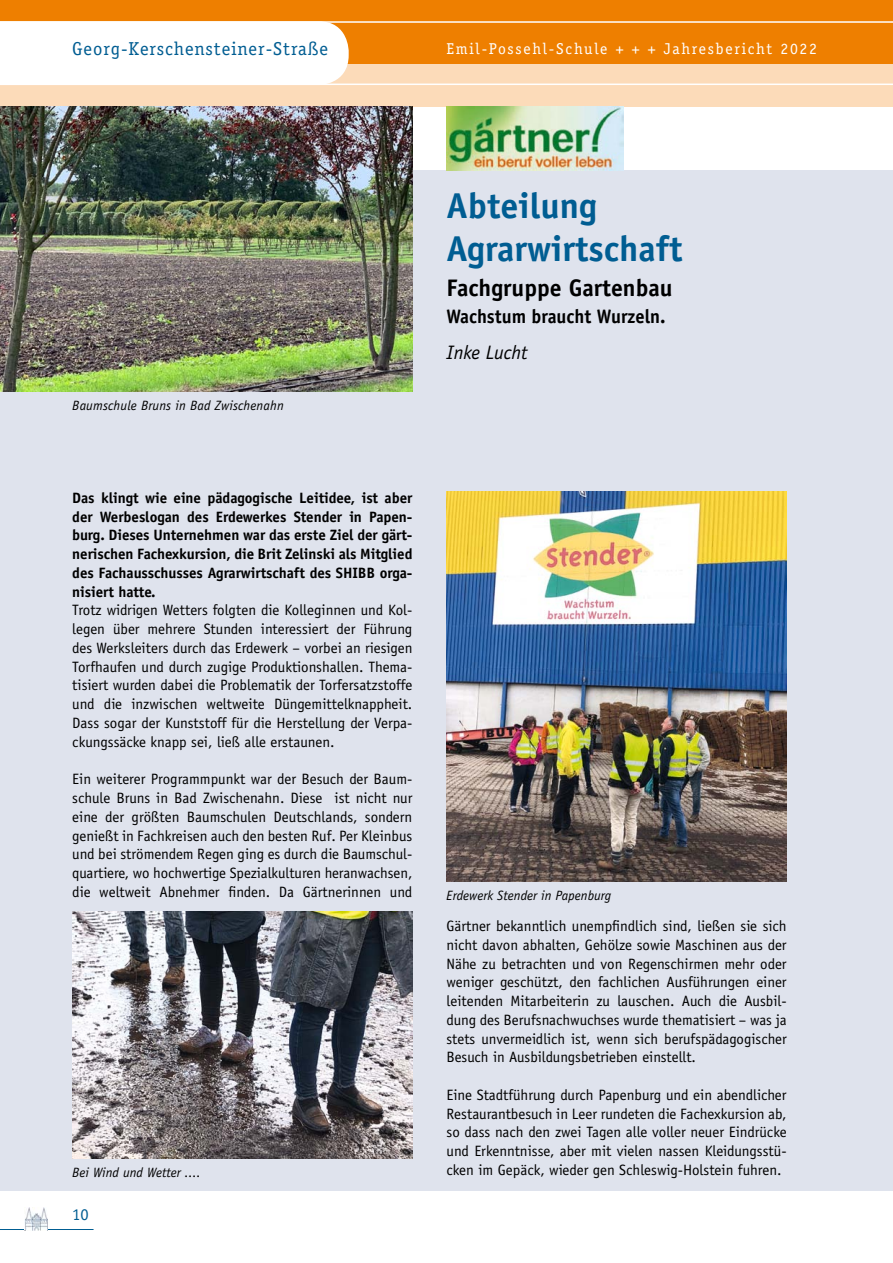
<style>
.page{position:relative;width:893px;height:1263px;background:#fff}
.page>*{position:absolute;margin:0;border:0;box-sizing:border-box;transform-origin:0 0}
.t1{font:700 36px/43.2px "Officina Sans";color:#005d92}
.t2{font:700 24px "Officina Sans";color:#000}
.t3{font:700 19.5px "Officina Sans";color:#000;scale:.95 1}
.t4{font:italic 19.5px "Officina Sans";color:#000}
.t5{font:18.75px "Officina Serif";letter-spacing:.05em;color:#005d92}
.t6{font:16.5px "Officina Sans";color:#005d92}
.t7{font:15.75px "Officina Serif";letter-spacing:.11em;color:#fff}
.t8{font:15px/18.8px "Officina Sans";color:#000;text-align:justify}
.t9{font:700 15px/18.8px "Officina Sans";letter-spacing:-.005em;color:#000;text-align:justify}
.t10{font:italic 13.5px "Officina Sans";color:#000}
</style>
<div class="page">
<div style="left:0;top:0;width:893px;height:64px;background:#ee7f00"></div>
<div style="left:0;top:64px;width:893px;height:42px;background:#fcdbb9"></div>
<hr style="left:0;top:1229px;width:94px;height:1px;background:#005d92">
<svg style="left:349px;top:21px;width:544px;height:64px"></svg>
<div style="left:0;top:21px;width:349px;height:64px;background:#fff"></div>
<img style="left:25px;top:1207px;width:23px;height:24px">
<div style="left:0;top:170px;width:893px;height:1021px;background:#dfe3ed"></div>
<img style="left:0;top:106px;width:412px;height:285px">
<img style="left:446px;top:106px;width:177px;height:64px">
<img style="left:72px;top:911px;width:340px;height:248px">
<img style="left:446px;top:491px;width:341px;height:390px">
<p class="t5" style="left:72px;top:38px;width:257px">Georg-Kerschensteiner-Straße</p>
<p class="t7" style="left:446px;top:40px;width:372px">Emil-Possehl-Schule + + + Jahresbericht 2022</p>
<p class="t10" style="left:72px;top:397px;width:213px">Baumschule Bruns in Bad Zwischenahn</p>
<p class="t9" style="left:72px;top:488px;width:342px">Das klingt wie eine pädagogische Leitidee, ist aber der Werbeslogan des Erdewerkes Stender in Papen&shy;burg. Dieses Unternehmen war das erste Ziel der gärt&shy;nerischen Fachexkursion, die Brit Zelinski als Mitglied des Fachausschusses Agrarwirtschaft des SHIBB orga&shy;nisiert hatte.</p>
<p class="t8" style="left:72px;top:601px;width:342px">Trotz widrigen Wetters folgten die Kolleginnen und Kol&shy;legen über mehrere Stunden interessiert der Führung des Werksleiters durch das Erdewerk – vorbei an riesigen Torfhaufen und durch zugige Produktionshallen. Thema&shy;tisiert wurden dabei die Problematik der Torfersatzstoffe und die inzwischen weltweite Düngemittelknappheit.<br>Dass sogar der Kunststoff für die Herstellung der Verpa&shy;ckungssäcke knapp sei, ließ alle erstaunen.</p>
<p class="t8" style="left:72px;top:770px;width:342px">Ein weiterer Programmpunkt war der Besuch der Baum&shy;schule Bruns in Bad Zwischenahn. Diese ist nicht nur eine der größten Baumschulen Deutschlands, sondern genießt in Fachkreisen auch den besten Ruf. Per Kleinbus und bei strömendem Regen ging es durch die Baumschul&shy;quartiere, wo hochwertige Spezialkulturen heranwachsen, die weltweit Abnehmer finden. Da Gärtnerinnen und</p>
<p class="t10" style="left:72px;top:1165px;width:130px">Bei Wind und Wetter ....</p>
<p class="t6" style="left:72px;top:1205px;width:18px">10</p>
<h1 class="t1" style="left:446px;top:183px;width:238px">Abteilung<br>Agrarwirtschaft</h1>
<h2 class="t2" style="left:446px;top:273px;width:228px">Fachgruppe Gartenbau</h2>
<h3 class="t3" style="left:446px;top:304px;width:232px">Wachstum braucht Wurzeln.</h3>
<h3 class="t4" style="left:446px;top:341px;width:83px">Inke Lucht</h3>
<p class="t10" style="left:446px;top:887px;width:166px">Erdewerk Stender in Papenburg</p>
<p class="t8" style="left:446px;top:917px;width:342px">Gärtner bekanntlich unempfindlich sind, ließen sie sich nicht davon abhalten, Gehölze sowie Maschinen aus der Nähe zu betrachten und von Regenschirmen mehr oder weniger geschützt, den fachlichen Ausführungen einer leitenden Mitarbeiterin zu lauschen. Auch die Ausbil&shy;dung des Berufsnachwuchses wurde thematisiert – was ja stets unvermeidlich ist, wenn sich berufspädagogischer Besuch in Ausbildungsbetrieben einstellt.</p>
<p class="t8" style="left:446px;top:1085px;width:342px">Eine Stadtführung durch Papenburg und ein abendlicher Restaurantbesuch in Leer rundeten die Fachexkursion ab, so dass nach den zwei Tagen alle voller neuer Eindrücke und Erkenntnisse, aber mit vielen nassen Kleidungsstü&shy;cken im Gepäck, wieder gen Schleswig-Holstein fuhren.</p>
</div>
